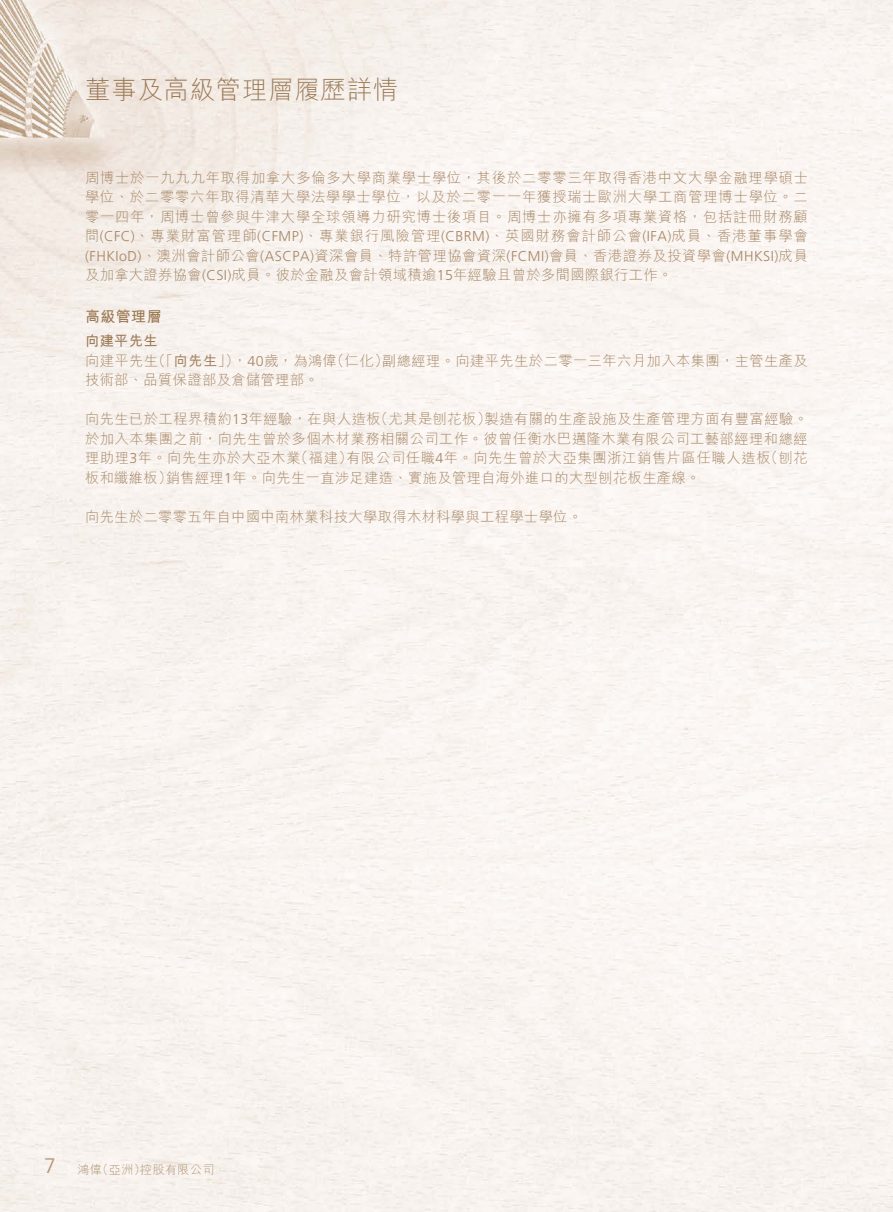
<style>
.page{position:relative;width:893px;height:1212px;background:#fff}
.page>*{position:absolute;margin:0;border:0;box-sizing:border-box;transform-origin:0 0}
.t1{font:300 25.5px "M Hei HK";letter-spacing:.025em;color:#9c7954}
.t2{font:300 21px "Frutiger LT Std";color:#b09273}
.t3{font:700 15px "M Hei HK";letter-spacing:.025em;color:#9c7954}
.t4{font:300 14.25px/19.5px "M Hei HK";letter-spacing:.03em;color:#a68664}
.t5{font:700 14.25px "M Hei HK";letter-spacing:.025em;color:#9c7954}
.t6{font:300 12px "M Hei HK";letter-spacing:.035em;color:#b09273}
.s1{font-family:"Frutiger LT Std"}
.s2{font-weight:700}
</style>
<div class="page">
<img style="left:0;top:0;width:893px;height:1212px">
<h1 class="t1" style="left:85px;top:72px;width:315px">董事及高級管理層履歷詳情</h1>
<p class="t4" style="left:85px;top:167px;width:725px;text-align:justify">周博士於一九九九年取得加拿大多倫多大學商業學士學位，其後於二零零三年取得香港中文大學金融理學碩士學位、於二零零六年取得清華大學法學學士學位，以及於二零一一年獲授瑞士歐洲大學工商管理博士學位。二零一四年，周博士曾參與牛津大學全球領導力研究博士後項目。周博士亦擁有多項專業資格，包括註冊財務顧問<span class="s1">(CFC)</span>、專業財富管理師<span class="s1">(CFMP)</span>、專業銀行風險管理<span class="s1">(CBRM)</span>、英國財務會計師公會<span class="s1">(IFA)</span>成員、香港董事學會<span class="s1">(FHKIoD)</span>、澳洲會計師公會<span class="s1">(ASCPA)</span>資深會員、特許管理協會資深<span class="s1">(FCMI)</span>會員、香港證券及投資學會<span class="s1">(MHKSI)</span>成員及加拿大證券協會<span class="s1">(CSI)</span>成員。彼於金融及會計領域積逾<span class="s1">15</span>年經驗且曾於多間國際銀行工作。</p>
<p class="t3" style="left:85px;top:306px;width:78px">高級管理層</p>
<p class="t5" style="left:85px;top:330px;width:74px">向建平先生</p>
<p class="t4" style="left:382px;top:350px;width:427px">副總經理。向建平先生於二零一三年六月加入本集團，主管生產及</p>
<p class="t4" style="left:151px;top:350px;width:90px">（「<span class="s2">向先生</span>」）</p>
<p class="t4" style="left:330px;top:350px;width:60px">（仁化）</p>
<p class="t4" style="left:85px;top:350px;width:235px">向建平先生<br>技術部、品質保證部及倉儲管理部。</p>
<p class="t4" style="left:233px;top:350px;width:106px">，<span class="s1">40</span>歲，為鴻偉</p>
<p class="t4" style="left:374px;top:409px;width:119px">（尤其是刨花板）</p>
<p class="t4" style="left:85px;top:409px;width:297px">向先生已於工程界積約<span class="s1">13</span>年經驗，在與人造板</p>
<p class="t4" style="left:85px;top:428px;width:724px">於加入本集團之前，向先生曾於多個木材業務相關公司工作。彼曾任衡水巴邁隆木業有限公司工藝部經理和總經</p>
<p class="t4" style="left:764px;top:448px;width:46px">（刨花</p>
<p class="t4" style="left:485px;top:409px;width:325px">製造有關的生產設施及生產管理方面有豐富經驗。</p>
<p class="t4" style="left:294px;top:448px;width:60px">（福建）</p>
<p class="t4" style="left:166px;top:448px;width:536px;text-indent:-81px">理助理 年<span class="s1">3</span> 。向先生亦於大亞木業<br>銷售經理 年<span class="s1">1</span> 。向先生一直涉足建造、實施及管理自海外進口的大型刨花板生產線。</p>
<p class="t4" style="left:346px;top:448px;width:426px">有限公司任職 年<span class="s1">4</span> 。向先生曾於大亞集團浙江銷售片區任職人造板</p>
<p class="t4" style="left:85px;top:467px;width:89px">板和纖維板）</p>
<p class="t4" style="left:85px;top:506px;width:499px">向先生於二零零五年自中國中南林業科技大學取得木材科學與工程學士學位。</p>
<h2 class="t2" style="left:44px;top:1154px;width:13px">7</h2>
<p class="t6" style="left:96px;top:1161px;width:51px">（亞洲）</p>
<p class="t6" style="left:78px;top:1161px;width:26px">鴻偉</p>
<p class="t6" style="left:140px;top:1161px;width:76px">控股有限公司</p>
</div>
